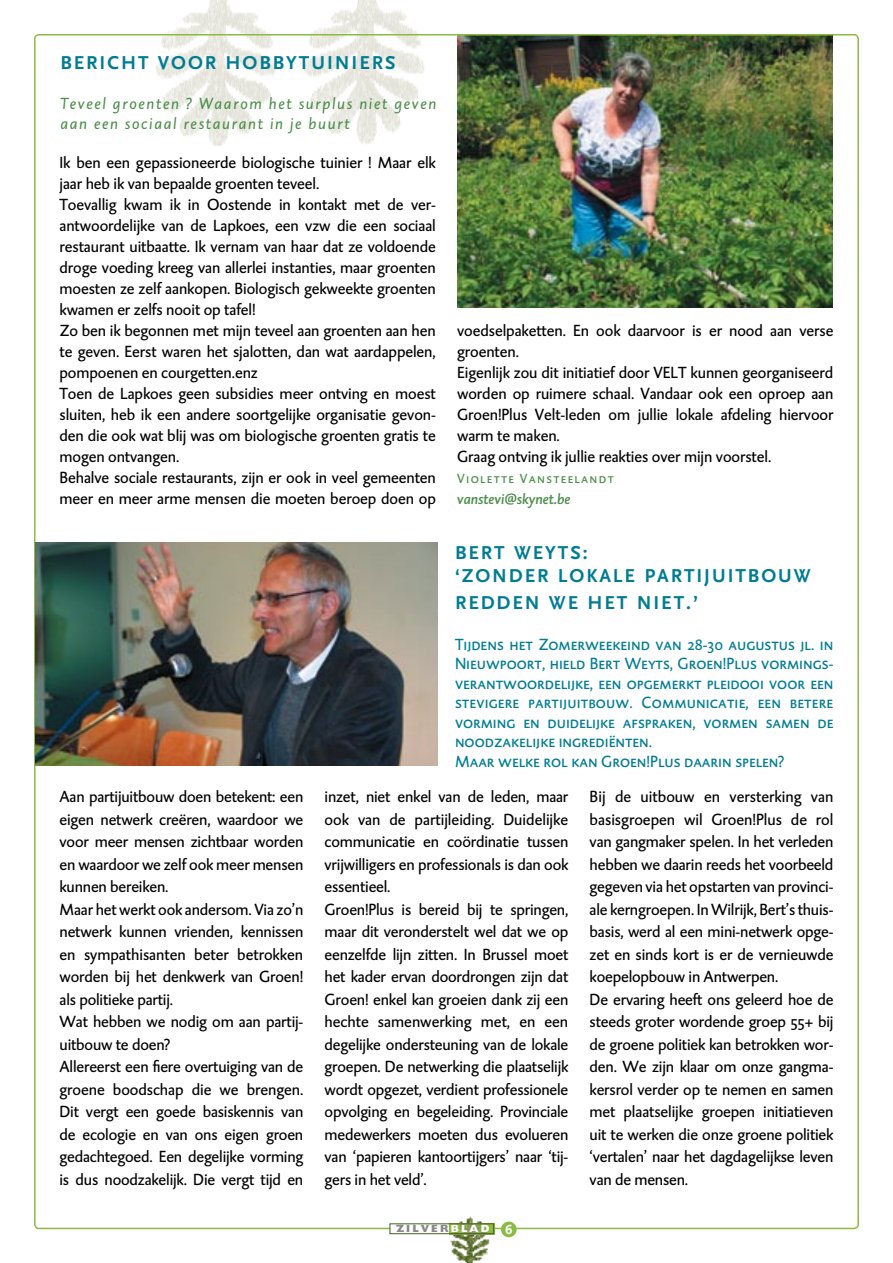
<style>
.page{position:relative;width:893px;height:1263px;background:#fff}
.page>*{position:absolute;margin:0;border:0;box-sizing:border-box;transform-origin:0 0}
.t1{font:700 19.5px/23.4px "AD Scala Sans";letter-spacing:.1em;color:#007c92}
.t2{font:16.5px/22.5px "DTL Caspari ST";letter-spacing:-.01em;color:#000}
.t3{font:16.5px/19.5px "DTL Caspari T Caps";color:#007c92}
.t4{font:italic 16.5px/19.8px "DTL Caspari ST";letter-spacing:.1em;color:#4d8e4b}
.t5{font:italic 15px "DTL Caspari ST Medium";color:#4d8e4b}
.t6{font:13.5px "DTL Caspari T Caps";letter-spacing:.1em;color:#4d8e4b}
.t7{font:800 10.5px "Gill Sans";letter-spacing:.2em;color:#878889}
.s1{color:#fff}
.s2{font-family:"DTL Caspari T";font-weight:700;font-size:13.5px;color:#fff}
</style>
<div class="page">
<img style="left:156px;top:0;width:120px;height:146px">
<img style="left:304px;top:0;width:120px;height:144px">
<img style="left:458px;top:37px;width:374px;height:271px">
<img style="left:35px;top:543px;width:403px;height:223px">
<img style="left:446px;top:1216px;width:47px;height:47px">
<img style="left:450px;top:1225px;width:42px;height:7px">
<div style="left:390px;top:1223px;width:104px;height:11px;border:1px solid #465f1b"></div>
<div style="left:501px;top:1221px;width:16px;height:16px;background:#8abc41;border-radius:50%"></div>
<p class="t1" style="left:60px;top:52px;width:337px">BERICHT VOOR HOBBYTUINIERS</p>
<p class="t4" style="left:60px;top:94px;width:378px">Teveel groenten ? Waarom het surplus niet geven aan een sociaal restaurant in je buurt</p>
<p class="t2" style="left:60px;top:152px;width:378px;line-height:21px">Ik ben een gepassioneerde biologische tuinier ! Maar elk jaar heb ik van bepaalde groenten teveel.<br>Toevallig kwam ik in Oostende in kontakt met de ver&shy;antwoordelijke van de Lapkoes, een vzw die een sociaal restaurant uitbaatte. Ik vernam van haar dat ze voldoende droge voeding kreeg van allerlei instanties, maar groenten moesten ze zelf aankopen. Biologisch gekweekte groenten kwamen er zelfs nooit op tafel!<br>Zo ben ik begonnen met mijn teveel aan groenten aan hen te geven. Eerst waren het sjalotten, dan wat aardappelen, pompoenen en courgetten.enz<br>Toen de Lapkoes geen subsidies meer ontving en moest sluiten, heb ik een andere soortgelijke organisatie gevon&shy;den die ook wat blij was om biologische groenten gratis te mogen ontvangen.<br>Behalve sociale restaurants, zijn er ook in veel gemeenten meer en meer arme mensen die moeten beroep doen op</p>
<p class="t2" style="left:457px;top:320px;width:378px;line-height:21px">voedselpaketten. En ook daarvoor is er nood aan verse groenten.<br>Eigenlijk zou dit initiatief door VELT kunnen georganiseerd worden op ruimere schaal. Vandaar ook een oproep aan Groen!Plus Velt-leden om jullie lokale afdeling hiervoor warm te maken.<br>Graag ontving ik jullie reakties over mijn voorstel.</p>
<p class="t6" style="left:457px;top:470px;width:158px">Violette Vansteelandt</p>
<p class="t5" style="left:457px;top:490px;width:115px">vanstevi@skynet.be</p>
<p class="t1" style="left:455px;top:541px;width:357px">BERT WEYTS:<br>‘ZO NDER LOKALE PARTIJUITBOUW</p>
<p class="t1" style="left:455px;top:591px;width:244px">REDDEN WE HET NIET.’</p>
<p class="t3" style="left:455px;top:634px;width:380px">Tijdens het Zomerweekeind van 28-30 augustus jl. in Nieuwpoort, hield Bert Weyts, Groen!Plus vormings&shy;verantwoordelijke, een opgemerkt pleidooi voor een stevigere partijuitbouw. Communicatie, een betere vorming en duidelijke afspraken, vormen samen de noodzakelijke ingrediënten.<br>Maar welke rol kan Groen!Plus daarin spelen?</p>
<p class="t2" style="left:60px;top:785px;width:245px">Aan partijuitbouw doen betekent: een eigen netwerk creëren, waardoor we voor meer mensen zichtbaar worden en waardoor we zelf ook meer mensen kunnen bereiken.<br>Maar het werkt ook andersom. Via zo’n netwerk kunnen vrienden, kennissen en sympathisanten beter betrokken worden bij het denkwerk van Groen! als politieke partij.<br>Wat hebben we nodig om aan partij&shy;uitbouw te doen?<br>Allereerst een fiere overtuiging van de groene boodschap die we brengen.<br>Dit vergt een goede basiskennis van de ecologie en van ons eigen groen gedachtegoed. Een degelijke vorming is dus noodzakelijk. Die vergt tijd en</p>
<p class="t2" style="left:325px;top:785px;width:245px">inzet, niet enkel van de leden, maar ook van de partijleiding. Duidelijke communicatie en coördinatie tussen vrijwilligers en professionals is dan ook essentieel.<br>Groen!Plus is bereid bij te springen, maar dit veronderstelt wel dat we op eenzelfde lijn zitten. In Brussel moet het kader ervan doordrongen zijn dat Groen! enkel kan groeien dank zij een hechte samenwerking met, en een degelijke ondersteuning van de lokale groepen. De netwerking die plaatselijk wordt opgezet, verdient professionele opvolging en begeleiding. Provinciale medewerkers moeten dus evolueren van ‘papieren kantoortijgers’ naar ‘tij&shy;gers in het veld’.</p>
<p class="t2" style="left:590px;top:785px;width:245px">Bij de uitbouw en versterking van basisgroepen wil Groen!Plus de rol van gangmaker spelen. In het verleden hebben we daarin reeds het voorbeeld gegeven via het opstarten van provinci&shy;ale kerngroepen. In Wilrijk, Bert’s thuis&shy;basis, werd al een mini-netwerk opge&shy;zet en sinds kort is er de vernieuwde koepelopbouw in Antwerpen.<br>De ervaring heeft ons geleerd hoe de steeds groter wordende groep 55+ bij de groene politiek kan betrokken wor&shy;den. We zijn klaar om onze gangma&shy;kersrol verder op te nemen en samen met plaatselijke groepen initiatieven uit te werken die onze groene politiek ‘vertalen’ naar het dagdagelijkse leven van de mensen.</p>
<p class="t7" style="left:396px;top:1222px;width:118px">ZILVER<span class="s1">BLAD</span> <span class="s2">6</span></p>
</div>
